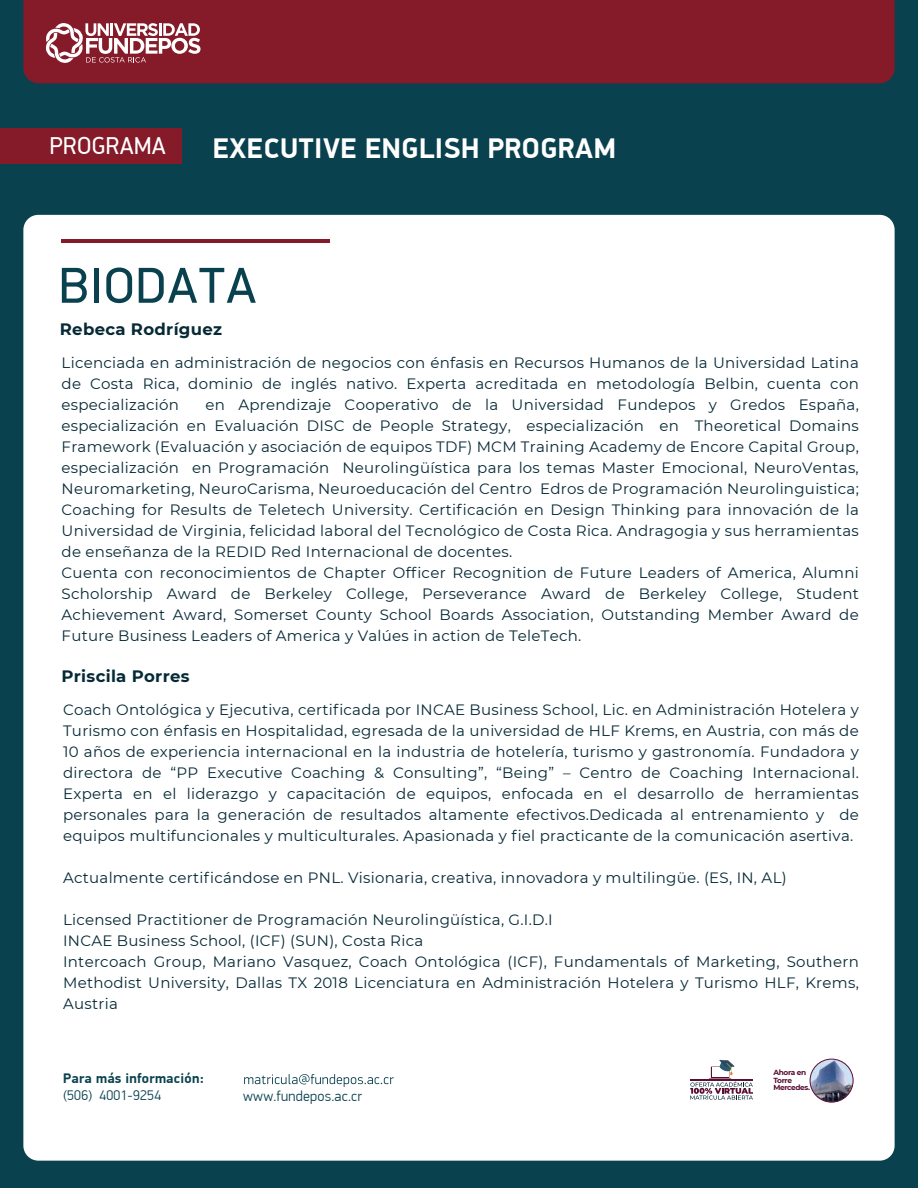
<style>
.page{position:relative;width:918px;height:1188px;background:#09414e}
.page>*{position:absolute;margin:0;border:0;box-sizing:border-box;transform-origin:0 0}
.t1{font:50.7px "PF Din Display Pro";letter-spacing:.02em;color:#09414e}
.t2{font:700 28.5px "PF Din Display Pro";letter-spacing:.02em;color:#fff}
.t3{font:24.45px "PF Din Display Pro";letter-spacing:.02em;color:#fff;scale:.95 1}
.t4{font:700 16.5px "Montserrat";letter-spacing:.02em;color:#062936}
.t5{font:15px/21px "Montserrat";letter-spacing:.02em;color:#062936;text-align:justify}
.t6{font:300 14.55px "PF Din Display Pro";letter-spacing:.02em;color:#09414e}
.t7{font:700 13.95px "PF Din Display Pro";letter-spacing:.02em;color:#09414e}
.t8{font:300 13.95px "PF Din Display Pro";letter-spacing:.02em;color:#09414e}
.t9{font:700 7.35px/7.4px "Montserrat";letter-spacing:-.05em;color:#5b0d32}
</style>
<div class="page">
<div style="left:23px;top:215px;width:872px;height:946px;background:#fff;border-radius:15px"></div>
<svg style="left:690px;top:1060px;width:63px;height:40px"></svg>
<img style="left:810px;top:1059px;width:43px;height:43px">
<div style="left:810px;top:1059px;width:43px;height:43px;border:1px solid #5b0d32;border-radius:50%"></div>
<div style="left:23px;top:0;width:872px;height:83px;background:#851a28"></div>
<svg style="left:45px;top:23px;width:156px;height:40px;background:#b5757d"></svg>
<svg style="left:244px;top:1074px;width:150px;height:13px"></svg>
<hr style="left:61px;top:239px;width:269px;height:4px;background:#851a28">
<div style="left:0;top:128px;width:182px;height:36px;background:#851a28"></div>
<h3 class="t3" style="left:50px;top:132px;width:124px">PROGRAMA</h3>
<h2 class="t2" style="left:213px;top:131px;width:405px">EXECUTIVE ENGLISH PROGRAM</h2>
<h1 class="t1" style="left:59px;top:255px;width:199px">BIODATA</h1>
<p class="t4" style="left:60px;top:317px;width:164px">Rebeca Rodríguez</p>
<p class="t5" style="left:62px;top:352px;width:799px">Licenciada en administración de negocios con énfasis en Recursos Humanos de la Universidad Latina de Costa Rica, dominio de inglés nativo. Experta acreditada en metodología Belbin, cuenta con especialización</p>
<p class="t5" style="left:62px;top:394px;width:799px;text-align:left;text-indent:144px">en Aprendizaje Cooperativo de la Universidad Fundepos y Gredos España, especialización en Evaluación DISC de People Strategy, especialización en Theoretical Domains Framework (Evaluación y asociación de equipos TDF) MCM Training Academy de Encore Capital Group, especialización en Programación Neurolingüística para los temas Master Emocional, NeuroVentas, Neuromarketing, NeuroCarisma, Neuroeducación del Centro Edros de Programación Neurolinguistica; Coaching for Results de Teletech University. Certificación en Design Thinking para innovación de la Universidad de Virginia, felicidad laboral del Tecnológico de Costa Rica. Andragogia y sus herramientas de enseñanza de la REDID Red Internacional de docentes.<br>Cuenta con reconocimientos de Chapter Officer Recognition de Future Leaders of America, Alumni Scholorship Award de Berkeley College, Perseverance Award de Berkeley College, Student Achievement Award, Somerset County School Boards Association, Outstanding Member Award de Future Business Leaders of America y Valúes in action de TeleTech.</p>
<p class="t4" style="left:62px;top:665px;width:130px">Priscila Porres</p>
<p class="t5" style="left:63px;top:699px;width:797px">Coach Ontológica y Ejecutiva, certificada por INCAE Business School, Lic. en Administración Hotelera y Turismo con énfasis en Hospitalidad, egresada de la universidad de HLF Krems, en Austria, con más de 10 años de experiencia internacional en la industria de hotelería, turismo y gastronomía. Fundadora y directora de “PP Executive Coaching &amp; Consulting”, “Being” – Centro de Coaching Internacional.<br>Experta en el liderazgo y capacitación de equipos, enfocada en el desarrollo de herramientas personales para la generación de resultados altamente efectivos.Dedicada al entrenamiento y de equipos multifuncionales y multiculturales. Apasionada y fiel practicante de la comunicación asertiva.</p>
<p class="t5" style="left:63px;top:867px;width:725px">Actualmente certificándose en PNL. Visionaria, creativa, innovadora y multilingüe. (ES, IN, AL)</p>
<p class="t5" style="left:63px;top:909px;width:797px;text-align:left">Licensed Practitioner de Programación Neurolingüística, G.I.D.I<br>INCAE Business School, (ICF) (SUN), Costa Rica<br>Intercoach Group, Mariano Vasquez, Coach Ontológica (ICF), Fundamentals of Marketing, Southern Methodist University, Dallas TX 2018 Licenciatura en Administración Hotelera y Turismo HLF, Krems, Austria</p>
<p class="t7" style="left:63px;top:1070px;width:143px">Para más información:</p>
<p class="t8" style="left:63px;top:1087px;width:100px">(506) 4001-9254</p>
<p class="t6" style="left:243px;top:1088px;width:120px">www.fundepos.ac.cr</p>
<p class="t9" style="left:774px;top:1069px;width:38px">Ahora en<br>Torre<br>Mercedes.</p>
</div>
